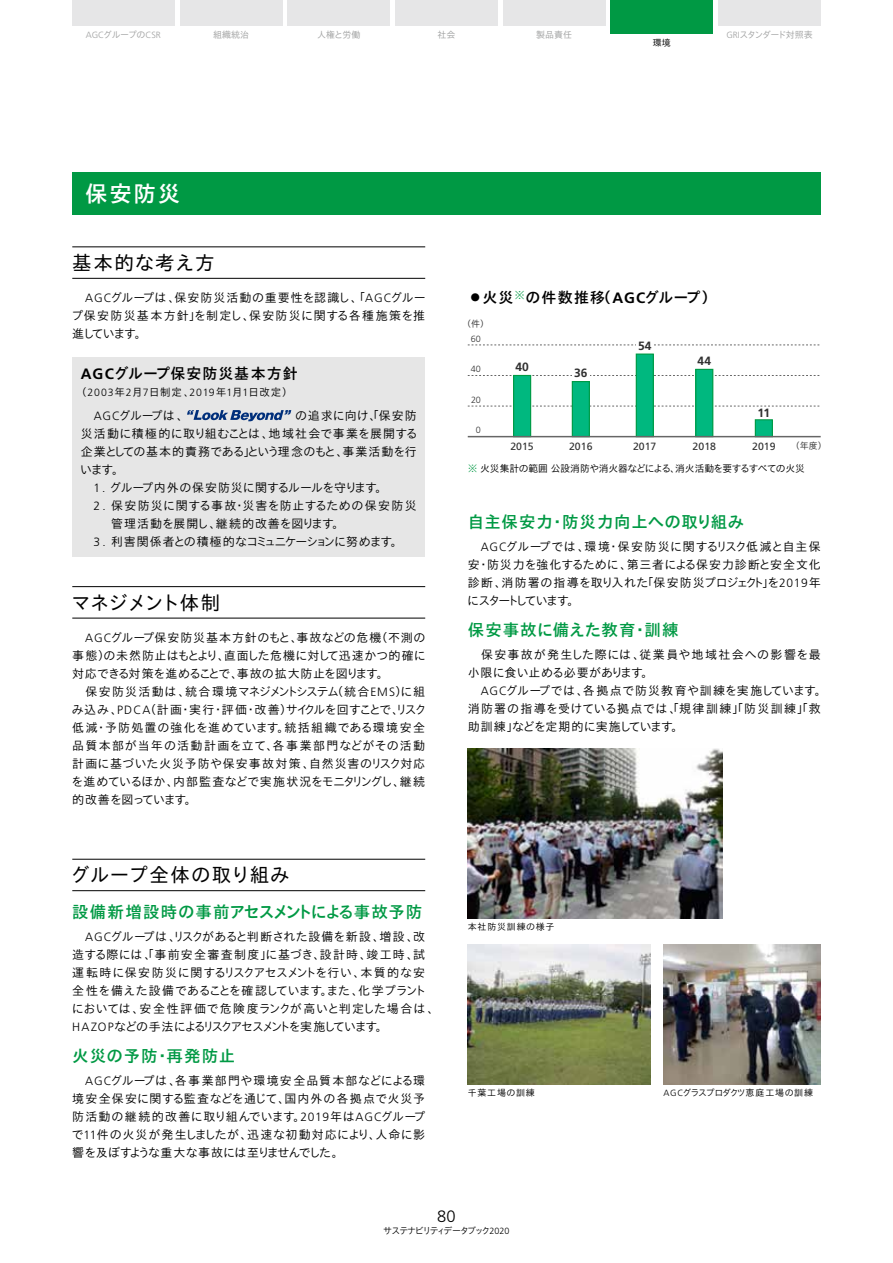
<style>
.page{position:relative;width:893px;height:1263px;background:#fff}
.page>*{position:absolute;margin:0;border:0;box-sizing:border-box;transform-origin:0 0}
.t1{font:22.5px "TB Go Std DB";color:#fff}
.t2{font:19.5px "TB Go Std R";letter-spacing:.02em;color:#000}
.t3{font:19.5px "TB Go Std R";letter-spacing:-.045em;color:#000}
.t4{font:19.5px "TB Go Std R";letter-spacing:.05em;color:#000}
.t5{font:16.5px "TB Go Std DB";letter-spacing:.04em;color:#094}
.t6{font:300 16.5px "Frutiger LT Std";color:#000}
.t7{font:15px "TB Go Std DB";letter-spacing:.065em;color:#000}
.t8{font:12px/18px "TB Go Std L";letter-spacing:.025em;color:#000;text-align:justify}
.t9{font:12px "TB Go Std L";letter-spacing:-.005em;color:#000}
.t10{font:12px/18px "TB Go Std L";letter-spacing:.05em;color:#000}
.t11{font:12px "TB Go Std L";letter-spacing:-.085em;color:#000}
.t12{font:12px "TB Go Std L";letter-spacing:.06em;color:#000}
.t13{font:12px "TB Go Std L";letter-spacing:.065em;color:#000}
.t14{font:700 12px "Frutiger LT Std";letter-spacing:.005em;color:#2f2f2f}
.t15{font:10.5px "TB Go Std L";letter-spacing:.06em;color:#000}
.t16{font:10.5px "Frutiger LT Std";color:#2f2f2f}
.t17{font:9.75px "TB Go Std L";letter-spacing:-.02em;color:#000}
.t18{font:9px "TB Go Std L";letter-spacing:-.045em;color:#000}
.t19{font:9px "TB Go Std L";letter-spacing:-.16em;color:#000}
.t20{font:9px "TB Go Std L";color:#9fa0a0}
.t21{font:9px "TB Go Std L";letter-spacing:-.11em;color:#9fa0a0}
.t22{font:300 9px "Frutiger LT Std";color:#9fa0a0}
.t23{font:9px "TB Go Std L";letter-spacing:.085em;color:#000}
.t24{font:300 9px "Frutiger LT Std";color:#2f2f2f}
.t25{font:9px "TB Go Std L";color:#2f2f2f}
.t26{font:9px "TB Go Std L";letter-spacing:.075em;color:#000}
.t27{font:9px "TB Go Std L";letter-spacing:-.02em;color:#000}
.s1{font-family:"TB Go Std L";font-weight:400}
.s2{font-family:"Frutiger LT Std";font-weight:300}
.s3{font-family:"Frutiger LT Std";font-weight:700}
.s4{color:#094}
</style>
<div class="page">
<div style="left:72px;top:0;width:102px;height:26px;background:#e6e6e7"></div>
<div style="left:180px;top:0;width:102px;height:26px;background:#e6e6e7"></div>
<div style="left:288px;top:0;width:102px;height:26px;background:#e6e6e7"></div>
<div style="left:395px;top:0;width:102px;height:26px;background:#e6e6e7"></div>
<div style="left:503px;top:0;width:102px;height:26px;background:#e6e6e7"></div>
<div style="left:719px;top:0;width:102px;height:26px;background:#e6e6e7"></div>
<div style="left:611px;top:0;width:102px;height:34px;background:#094"></div>
<div style="left:72px;top:172px;width:749px;height:43px;background:#094"></div>
<hr style="left:72px;top:247px;width:353px;height:1px;background:#000">
<hr style="left:72px;top:278px;width:353px;height:1px;background:#000">
<hr style="left:72px;top:586px;width:353px;height:1px;background:#000">
<hr style="left:72px;top:618px;width:353px;height:1px;background:#000">
<hr style="left:72px;top:859px;width:353px;height:1px;background:#000">
<hr style="left:72px;top:890px;width:353px;height:1px;background:#000">
<div style="left:72px;top:357px;width:353px;height:200px;background:#e6e6e6"></div>
<svg style="left:187px;top:410px;width:104px;height:11px"></svg>
<svg style="left:468px;top:406px;width:352px;height:1px"></svg>
<svg style="left:468px;top:345px;width:352px;height:1px"></svg>
<svg style="left:468px;top:375px;width:352px;height:1px"></svg>
<div style="left:572px;top:370px;width:18px;height:8px;background:#fff"></div>
<div style="left:514px;top:375px;width:17px;height:62px;background:#00b87f"></div>
<div style="left:513px;top:375px;width:18px;height:62px;border:1px solid #009a44"></div>
<div style="left:755px;top:420px;width:17px;height:17px;background:#00b87f"></div>
<div style="left:755px;top:419px;width:18px;height:18px;border:1px solid #009a44"></div>
<div style="left:696px;top:369px;width:17px;height:68px;background:#00b87f"></div>
<div style="left:695px;top:369px;width:18px;height:68px;border:1px solid #009a44"></div>
<div style="left:636px;top:343px;width:17px;height:8px;background:#fff"></div>
<div style="left:636px;top:354px;width:17px;height:83px;background:#00b87f"></div>
<div style="left:636px;top:353px;width:18px;height:84px;border:1px solid #009a44"></div>
<div style="left:572px;top:382px;width:17px;height:55px;background:#00b87f"></div>
<div style="left:572px;top:381px;width:18px;height:56px;border:1px solid #009a44"></div>
<hr style="left:468px;top:436px;width:353px;height:1px;background:#666">
<img style="left:468px;top:748px;width:255px;height:170px">
<img style="left:468px;top:944px;width:183px;height:140px">
<img style="left:663px;top:944px;width:158px;height:140px">
<p class="t22" style="left:86px;top:29px;width:77px">AGC<span class="s1">グループの</span>CSR</p>
<p class="t20" style="left:213px;top:27px;width:37px">組織統治</p>
<p class="t20" style="left:317px;top:27px;width:45px">人権と労働</p>
<p class="t20" style="left:437px;top:27px;width:19px">社会</p>
<p class="t20" style="left:536px;top:27px;width:37px">製品責任</p>
<p class="t21" style="left:726px;top:27px;width:88px"><span class="s2">GRI</span>スタンダード対照表</p>
<p class="t27" style="left:653px;top:35px;width:19px">環境</p>
<h1 class="t1" style="left:85px;top:174px;width:97px">保安防災</h1>
<h2 class="t4" style="left:72px;top:246px;width:144px">基本的な考え方</h2>
<p class="t8" style="left:71px;top:288px;width:356px;text-indent:14px"><span class="s2">AGC</span>グループは、保安防災活動の重要性を認識し、「<span class="s2">AGC</span>グループ保安防災基本方針」を制定し、保安防災に関する各種施策を推進しています。</p>
<p class="t7" style="left:81px;top:361px;width:218px"><span class="s3">AGC</span>グループ保安防災基本方針</p>
<p class="t15" style="left:76px;top:383px;width:218px">（<span class="s2">2003</span>年<span class="s2">2</span>月<span class="s2">7</span>日制定、<span class="s2">2019</span>年<span class="s2">1</span>月<span class="s2">1</span>日改定）</p>
<p class="t8" style="left:94px;top:406px;width:97px"><span class="s2">AGC</span>グループは、</p>
<p class="t13" style="left:295px;top:405px;width:123px">の追求に向け、「保安防</p>
<p class="t8" style="left:81px;top:424px;width:338px">災活動に積極的に取り組むことは、地域社会で事業を展開する</p>
<p class="t9" style="left:81px;top:441px;width:337px">企業としての基本的責務である」という理念のもと、事業活動を行</p>
<p class="t8" style="left:80px;top:460px;width:45px">います。</p>
<p class="t9" style="left:94px;top:477px;width:295px"><span class="s2">1 .</span> グループ内外の保安防災に関するルールを守ります。</p>
<p class="t12" style="left:94px;top:495px;width:325px"><span class="s2">2.</span> 保安防災に関する事故・災害を防止するための保安防災</p>
<p class="t8" style="left:111px;top:514px;width:235px">管理活動を展開し、継続的改善を図ります。</p>
<p class="t11" style="left:94px;top:531px;width:311px"><span class="s2">3 .</span> 利害関係者との積極的なコミュニケーションに努めます。</p>
<h2 class="t3" style="left:72px;top:586px;width:150px">マネジメント体制</h2>
<p class="t8" style="left:72px;top:627px;width:357px;text-align:left;text-indent:14px"><span class="s2">AGC</span>グループ保安防災基本方針のもと、事故などの危機（不測の事態）の未然防止はもとより、直面した危機に対して迅速かつ的確に対応できる対策を進めることで、事故の拡大防止を図ります。<br>　保安防災活動は、統合環境マネジメントシステム（統合<span class="s2">EMS</span>）に組み込み、<span class="s2">PDCA</span>（計画・実行・評価・改善）サイクルを回すことで、リスク低減・予防処置の強化を進めています。統括組織である環境安全品質本部が当年の活動計画を立て、各事業部門などがその活動計画に基づいた火災予防や保安事故対策、自然災害のリスク対応を進めているほか、内部監査などで実施状況をモニタリングし、継続的改善を図っています。</p>
<h2 class="t2" style="left:70px;top:858px;width:221px">グループ全体の取り組み</h2>
<h3 class="t5" style="left:72px;top:898px;width:351px">設備新増設時の事前アセスメントによる事故予防</h3>
<p class="t8" style="left:72px;top:927px;width:369px;text-align:left;text-indent:14px"><span class="s2">AGC</span>グループは、リスクがあると判断された設備を新設、増設、改造する際には、「事前安全審査制度」に基づき、設計時、竣工時、試<br>運転時に保安防災に関するリスクアセスメントを行い、本質的な安<br>全性を備えた設備であることを確認しています。また、化学プラントにおいては、安全性評価で危険度ランクが高いと判定した場合は、<span class="s2">H AZO P</span>などの手法によるリスクアセスメントを実施しています。</p>
<h3 class="t5" style="left:72px;top:1042px;width:164px">火災の予防・再発防止</h3>
<p class="t8" style="left:72px;top:1071px;width:355px;text-indent:14px"><span class="s2">AGC</span>グループは、各事業部門や環境安全品質本部などによる環境安全保安に関する監査などを通じて、国内外の各拠点で火災予防活動の継続的改善に取り組んでいます。<span class="s2">2019</span>年は<span class="s2">AGC</span>グループで<span class="s2">11</span>件の火災が発生しましたが、迅速な初動対応により、人命に影響を及ぼすような重大な事故には至りませんでした。</p>
<p class="t7" style="left:468px;top:285px;width:250px">●火災<sup>※</sup>の件数推移（<span class="s3">AGC</span>グループ）</p>
<p class="t25" style="left:462px;top:316px;width:28px">（件）</p>
<p class="t24" style="left:471px;top:333px;width:12px">60</p>
<p class="t24" style="left:471px;top:364px;width:12px">40</p>
<p class="t24" style="left:471px;top:395px;width:11px">20</p>
<p class="t24" style="left:476px;top:425px;width:7px">0</p>
<p class="t14" style="left:515px;top:360px;width:15px">40</p>
<p class="t14" style="left:574px;top:366px;width:15px">36</p>
<p class="t14" style="left:638px;top:339px;width:15px">54</p>
<p class="t14" style="left:697px;top:354px;width:15px">44</p>
<p class="t14" style="left:758px;top:406px;width:14px">11</p>
<p class="t16" style="left:510px;top:440px;width:25px">2015</p>
<p class="t16" style="left:569px;top:440px;width:25px">2016</p>
<p class="t16" style="left:633px;top:440px;width:25px">2017</p>
<p class="t16" style="left:693px;top:440px;width:25px">2018</p>
<p class="t25" style="left:791px;top:438px;width:37px">（年度）</p>
<p class="t16" style="left:752px;top:440px;width:25px">2019</p>
<p class="t17" style="left:468px;top:460px;width:339px"><span class="s4">※</span> 火災集計の範囲公設消防や消火器などによる、消火活動を要するすべての火災</p>
<h3 class="t5" style="left:468px;top:508px;width:278px">自主保安力・防災力向上への取り組み</h3>
<p class="t8" style="left:467px;top:537px;width:355px;text-indent:14px"><span class="s2">AGC</span>グループでは、環境・保安防災に関するリスク低減と自主保安・防災力を強化するために、第三者による保安力診断と安全文化診断、消防署の指導を取り入れた「保安防災プロジェクト」を<span class="s2">2019</span>年にスタートしています。</p>
<h3 class="t5" style="left:468px;top:616px;width:212px">保安事故に備えた教育・訓練</h3>
<p class="t10" style="left:468px;top:645px;width:354px">　保安事故が発生した際には、従業員や地域社会への影響を最小限に食い止める必要があります。</p>
<p class="t8" style="left:468px;top:681px;width:360px;text-align:left;text-indent:13px"><span class="s2">AGC</span>グループでは、各拠点で防災教育や訓練を実施しています。消防署の指導を受けている拠点では、「規律訓練」「防災訓練」「救助訓練」などを定期的に実施しています。</p>
<p class="t23" style="left:468px;top:919px;width:88px">本社防災訓練の様子</p>
<p class="t26" style="left:468px;top:1085px;width:69px">千葉工場の訓練</p>
<p class="t18" style="left:663px;top:1085px;width:151px"><span class="s2">AGC</span>グラスプロダクツ恵庭工場の訓練</p>
<h3 class="t6" style="left:437px;top:1206px;width:20px">80</h3>
<p class="t19" style="left:383px;top:1223px;width:128px">サステナビリティデータブック<span class="s2">2020</span></p>
</div>
